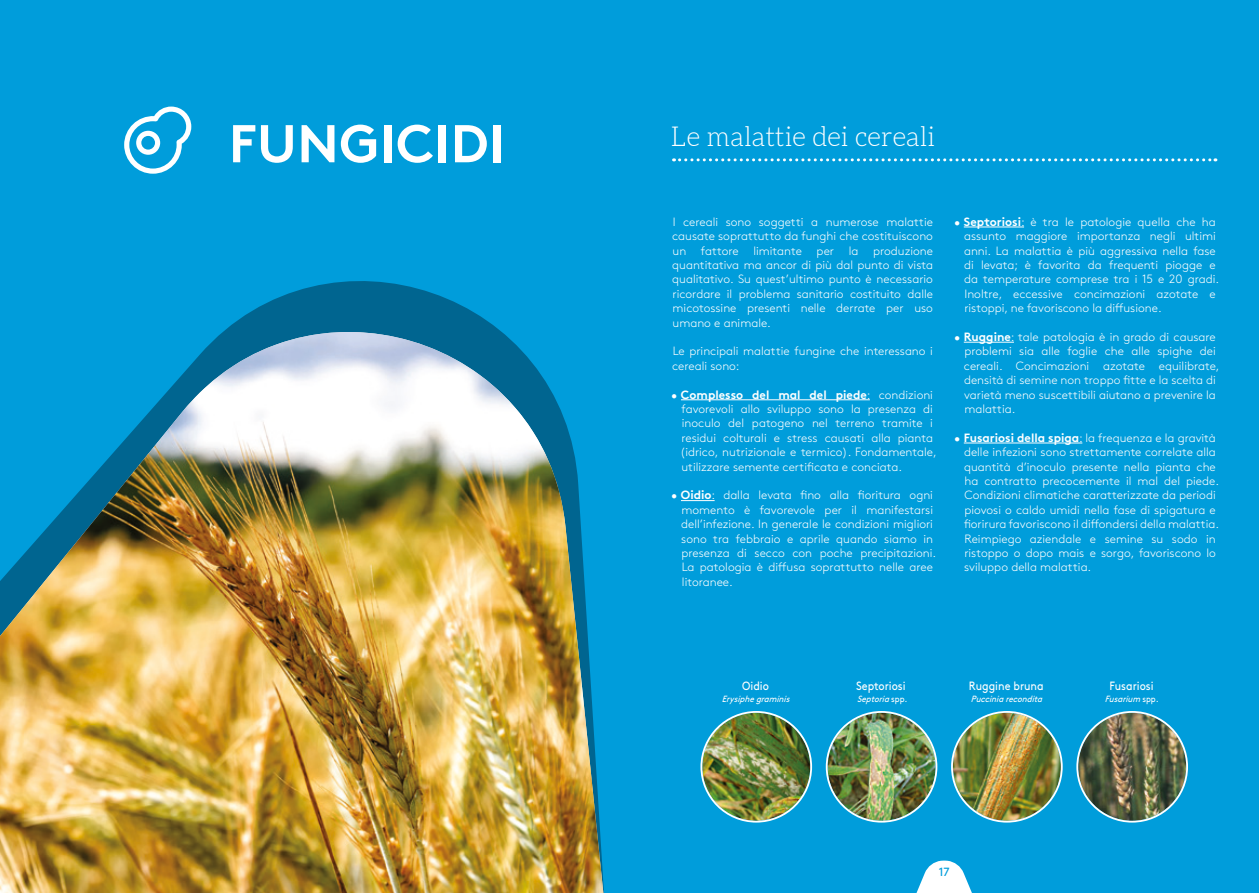
<style>
.page{position:relative;width:1259px;height:893px;background:#fff}
.page>*{position:absolute;margin:0;border:0;box-sizing:border-box;transform-origin:0 0}
.t1{font:700 53.1px "Brown Pro";letter-spacing:.01em;color:#fff}
.t2{font:300 27px "Aleo";color:#fff}
.t3{font:300 12px/14.4px "Brown Pro";color:#fff}
.t4{font:12px "Brown Pro";color:#fff;scale:.9 1}
.t5{font:11.85px "Brown Pro";color:#009ddb}
.t6{font:italic 9px "Brown Pro";color:#fff;scale:.9 1}
.s1{font-weight:700}
.s2{font-style:normal}
</style>
<div class="page">
<div style="left:0;top:0;width:629px;height:893px;background:#009ddb"></div>
<div style="left:629px;top:0;width:630px;height:893px;background:#009ddb"></div>
<hr style="left:681px;top:399px;width:189px;height:1px;background:#fff">
<hr style="left:681px;top:500px;width:33px;height:1px;background:#fff">
<hr style="left:963px;top:226px;width:61px;height:1px;background:#fff">
<hr style="left:963px;top:342px;width:51px;height:1px;background:#fff">
<hr style="left:963px;top:442px;width:119px;height:1px;background:#fff">
<img style="left:953px;top:713px;width:108px;height:108px;border-radius:54px">
<div style="left:951px;top:711px;width:111px;height:112px;border:2px solid #fff;border-radius:50%"></div>
<img style="left:827px;top:713px;width:108px;height:108px;border-radius:54px">
<div style="left:826px;top:711px;width:111px;height:112px;border:2px solid #fff;border-radius:50%"></div>
<img style="left:1078px;top:713px;width:108px;height:108px;border-radius:54px">
<div style="left:1076px;top:711px;width:112px;height:112px;border:2px solid #fff;border-radius:50%"></div>
<img style="left:702px;top:713px;width:108px;height:108px;border-radius:54px">
<div style="left:700px;top:711px;width:112px;height:112px;border:2px solid #fff;border-radius:50%"></div>
<svg style="left:916px;top:861px;width:56px;height:32px"></svg>
<svg style="left:223px;top:281px;width:381px;height:612px"></svg>
<img style="left:0;top:332px;width:603px;height:561px">
<svg style="left:124px;top:107px;width:67px;height:67px"></svg>
<svg style="left:673px;top:158px;width:543px;height:3px"></svg>
<h1 class="t1" style="left:229px;top:101px;width:277px">FUNGICIDI</h1>
<h2 class="t2" style="left:671px;top:121px;width:266px">Le malattie dei cereali</h2>
<p class="t3" style="left:672px;top:214px;width:262px;text-align:justify">I cereali sono soggetti a numerose malattie causate soprattutto da funghi che costituiscono un fattore limitante per la produzione quantitativa ma ancor di più dal punto di vista qualitativo. Su quest’ultimo punto è necessario ricordare il problema sanitario costituito dalle micotossine presenti nelle derrate per uso umano e animale.</p>
<p class="t3" style="left:672px;top:343px;width:262px">Le principali malattie fungine che interessano i cereali sono:</p>
<p class="t3" style="left:680px;top:386px;width:258px;text-indent:-9px">• <span class="s1">Complesso del mal del piede</span>: condizioni favorevoli allo sviluppo sono la presenza di inoculo del patogeno nel terreno tramite i residui colturali e stress causati alla pianta (idrico, nutrizionale e termico). Fondamentale, utilizzare semente certificata e conciata.</p>
<p class="t3" style="left:681px;top:487px;width:256px;text-indent:-10px">• <span class="s1">Oidio</span>: dalla levata fino alla fioritura ogni momento è favorevole per il manifestarsi dell’infezione. In generale le condizioni migliori sono tra febbraio e aprile quando siamo in presenza di secco con poche precipitazioni.<br>La patologia è diffusa soprattutto nelle aree litoranee.</p>
<p class="t3" style="left:964px;top:214px;width:256px;text-indent:-10px">• <span class="s1">Septoriosi</span>: è tra le patologie quella che ha assunto maggiore importanza negli ultimi anni. La malattia è più aggressiva nella fase di levata; è favorita da frequenti piogge e da temperature comprese tra i 15 e 20 gradi.<br>Inoltre, eccessive concimazioni azotate e ristoppi, ne favoriscono la diffusione.</p>
<p class="t3" style="left:964px;top:329px;width:257px;text-indent:-10px">• <span class="s1">Ruggine</span>: tale patologia è in grado di causare problemi sia alle foglie che alle spighe dei cereali. Concimazioni azotate equilibrate, densità di semine non troppo fitte e la scelta di varietà meno suscettibili aiutano a prevenire la malattia.</p>
<p class="t3" style="left:964px;top:430px;width:256px;text-indent:-10px">• <span class="s1">Fusariosi della spiga</span>: la frequenza e la gravità delle infezioni sono strettamente correlate alla quantità d’inoculo presente nella pianta che ha contratto precocemente il mal del piede.<br>Condizioni climatiche caratterizzate da periodi piovosi o caldo umidi nella fase di spigatura e fiorirura favoriscono il diffondersi della malattia.<br>Reimpiego aziendale e semine su sodo in ristoppo o dopo mais e sorgo, favoriscono lo sviluppo della malattia.</p>
<p class="t4" style="left:742px;top:677px;width:31px">Oidio</p>
<p class="t6" style="left:722px;top:692px;width:80px">Erysiphegraminis</p>
<p class="t4" style="left:856px;top:677px;width:57px">Septoriosi</p>
<p class="t6" style="left:857px;top:692px;width:61px">Septoria<span class="s2">s p p</span> .</p>
<p class="t4" style="left:969px;top:677px;width:85px">Ruggine bruna</p>
<p class="t6" style="left:971px;top:692px;width:84px">Pucciniarecondita</p>
<p class="t4" style="left:1109px;top:677px;width:51px">Fusariosi</p>
<p class="t6" style="left:1105px;top:692px;width:65px">Fusarium <span class="s2">s p p</span> .</p>
<p class="t5" style="left:938px;top:863px;width:12px">17</p>
</div>
